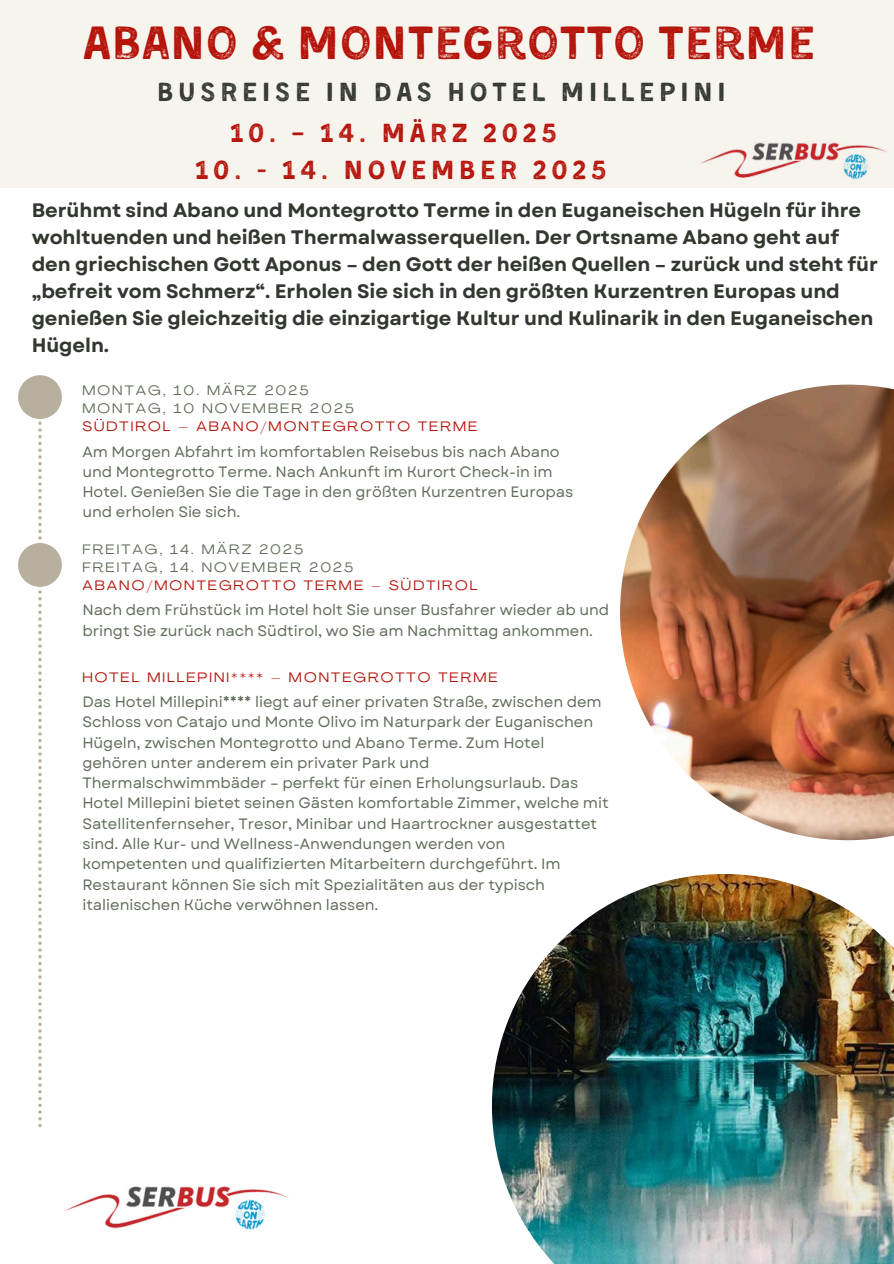
<style>
.page{position:relative;width:894px;height:1264px;background:#fff}
.page>*{position:absolute;margin:0;border:0;box-sizing:border-box;transform-origin:0 0}
.t1{font:48px "Kent 4 F Printed";color:#b51208}
.t2{font:27px "Kent 4 F Printed";letter-spacing:.155em;color:#b51208}
.t3{font:27px "Kent 4 F Printed";letter-spacing:.155em;color:#32372f}
.t4{font:700 19.5px/27px "Garet";letter-spacing:-.005em;color:#32372f}
.t5{font:15px/20.2px "Garet";letter-spacing:-.005em;color:#616d5b}
.t6{font:expanded 13.5px "Agrandir";letter-spacing:.155em;color:#b51208}
.t7{font:expanded 13.5px/18px "Agrandir";letter-spacing:.155em;color:#616d5b}
</style>
<div class="page">
<div style="left:0;top:0;width:893px;height:187px;background:#f7f4ee"></div>
<svg style="left:18px;top:375px;width:44px;height:752px"></svg>
<img style="left:64px;top:1186px;width:224px;height:45px">
<img style="left:492px;top:874px;width:401px;height:389px">
<img style="left:620px;top:384px;width:273px;height:456px">
<img style="left:701px;top:142px;width:186px;height:38px">
<h1 class="t1" style="left:82px;top:15px;width:734px">ABANO &amp; MONTEGROTTO TERME</h1>
<h2 class="t3" style="left:157px;top:77px;width:570px">BUSREISE IN DAS HOTEL MILLEPINI</h2>
<h2 class="t2" style="left:229px;top:118px;width:329px">10. – 14. MÄRZ 2025</h2>
<h2 class="t2" style="left:194px;top:155px;width:414px">10. - 14. NOVEMBER 2025</h2>
<p class="t4" style="left:32px;top:197px;width:847px">Berühmt sind Abano und Montegrotto Terme in den Euganeischen Hügeln für ihre wohltuenden und heißen Thermalwasserquellen. Der Ortsname Abano geht auf den griechischen Gott Aponus – den Gott der heißen Quellen – zurück und steht für „befreit vom Schmerz“. Erholen Sie sich in den größten Kurzentren Europas und genießen Sie gleichzeitig die einzigartige Kultur und Kulinarik in den Euganeischen Hügeln.</p>
<p class="t7" style="left:82px;top:381px;width:273px">MONTAG, 10. MÄRZ 2025<br>MONTAG, 10 NOVEMBER 2025</p>
<p class="t6" style="left:82px;top:418px;width:396px">SÜDTIROL – ABANO/MONTEGROTTO TERME</p>
<p class="t5" style="left:82px;top:442px;width:492px">Am Morgen Abfahrt im komfortablen Reisebus bis nach Abano und Montegrotto Terme. Nach Ankunft im Kurort Check-in im Hotel. Genießen Sie die Tage in den größten Kurzentren Europas und erholen Sie sich.</p>
<p class="t7" style="left:82px;top:540px;width:272px">FREITAG, 14. MÄRZ 2025<br>FREITAG, 14. NOVEMBER 2025</p>
<p class="t6" style="left:82px;top:577px;width:396px">ABANO/MONTEGROTTO TERME – SÜDTIROL</p>
<p class="t5" style="left:82px;top:600px;width:528px">Nach dem Frühstück im Hotel holt Sie unser Busfahrer wieder ab und bringt Sie zurück nach Südtirol, wo Sie am Nachmittag ankommen.</p>
<p class="t6" style="left:82px;top:669px;width:416px">HOTEL MILLEPINI**** – MONTEGROTTO TERME</p>
<p class="t5" style="left:82px;top:692px;width:527px">Das Hotel Millepini**** liegt auf einer privaten Straße, zwischen dem Schloss von Catajo und Monte Olivo im Naturpark der Euganischen Hügeln, zwischen Montegrotto und Abano Terme. Zum Hotel gehören unter anderem ein privater Park und Thermalschwimmbäder – perfekt für einen Erholungsurlaub. Das Hotel Millepini bietet seinen Gästen komfortable Zimmer, welche mit Satellitenfernseher, Tresor, Minibar und Haartrockner ausgestattet sind. Alle Kur- und Wellness-Anwendungen werden von kompetenten und qualifizierten Mitarbeitern durchgeführt. Im Restaurant können Sie sich mit Spezialitäten aus der typisch italienischen Küche verwöhnen lassen.</p>
</div>
